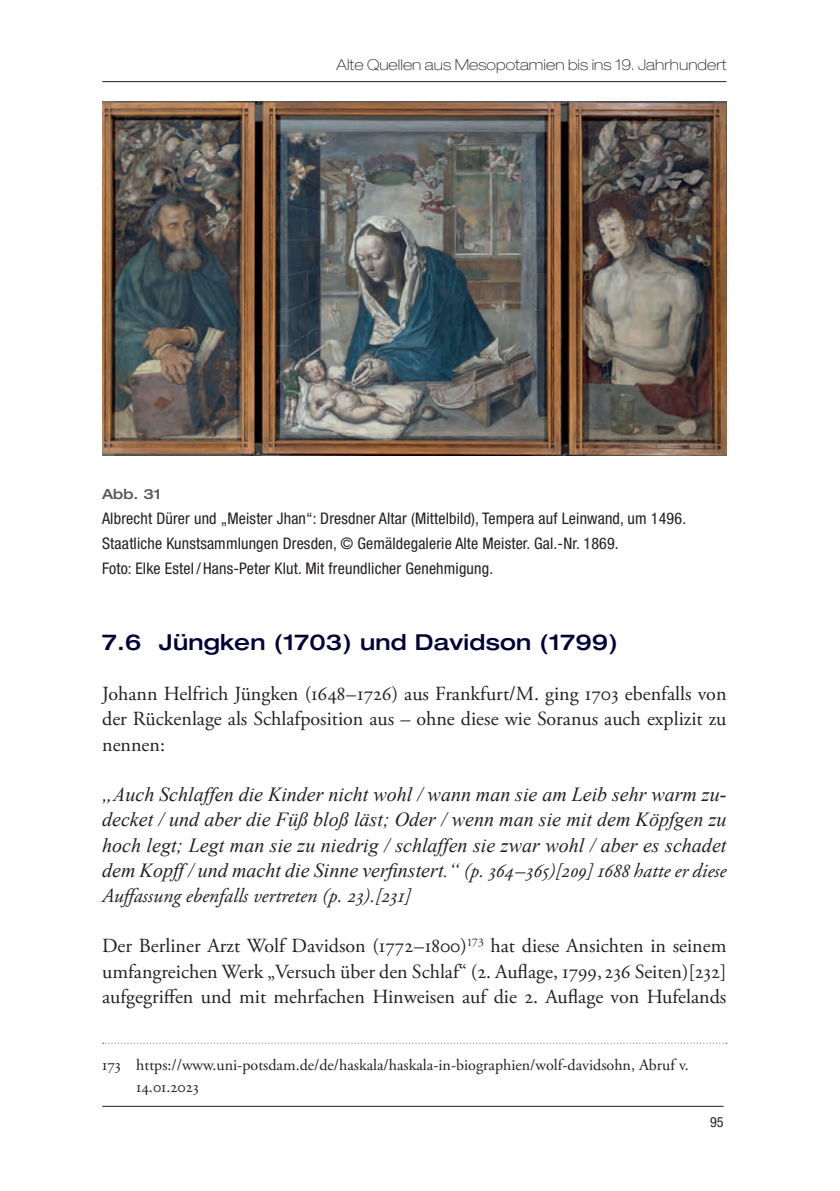
<style>
.page{position:relative;width:840px;height:1191px;background:#fff}
.page>*{position:absolute;margin:0;border:0;box-sizing:border-box;transform-origin:0 0}
.t1{font:500 expanded 22px "Helvetica Neue LT Pro";letter-spacing:.01em;color:#000236}
.t2{font:20px/25.2px "Adobe Garamond Pro";color:#231f20;text-align:justify}
.t3{font:italic 20px/25.2px "Times New Roman";color:#231f20;text-align:justify}
.t4{font:italic 20px "Adobe Garamond Pro";color:#231f20}
.t5{font:condensed 16px/25.2px "Helvetica Neue LT Std";letter-spacing:.01em;color:#231f20}
.t6{font:16px/22px "Adobe Garamond Pro";color:#231f20}
.t7{font:100 expanded 15px "Helvetica Neue LT Pro";letter-spacing:.005em;color:#231f20}
.t8{font:500 expanded 14px "Helvetica Neue LT Pro";color:#57585a}
.t9{font:condensed 14px "Helvetica Neue LT Std";color:#231f20}
.s1{font-family:"Adobe Garamond Pro"}
</style>
<div class="page">
<hr style="left:102px;top:1106px;width:621px;height:1px;background:#231f20">
<hr style="left:102px;top:81px;width:624px;height:1px;background:#231f20">
<svg style="left:103px;top:1042px;width:623px;height:1px"></svg>
<img style="left:102px;top:102px;width:624px;height:353px">
<p class="t7" style="left:336px;top:55px;width:391px">Alte Quellen aus Mesopotamien bis ins 19. Jahrhundert</p>
<p class="t8" style="left:102px;top:484px;width:60px">Abb. 31</p>
<p class="t5" style="left:102px;top:505px;width:585px">Albrecht Dürer und „Meister Jhan“: Dresdner Altar (Mittelbild), Tempera auf Leinwand, um 1496.<br>Staatliche Kunstsammlungen Dresden, © Gemäldegalerie Alte Meister. Gal.-Nr. 1869.<br>Foto: Elke Estel / Hans-Peter Klut. Mit freundlicher Genehmigung.</p>
<p class="t1" style="left:102px;top:628px;width:517px">7.6 Jüngken (1703) und Davidson (1799)</p>
<p class="t2" style="left:102px;top:682px;width:625px">Johann Helfrich Jüngken (1648–1726) aus Frankfurt/M. ging 1703 ebenfalls von der Rückenlage als Schlafposition aus – ohne diese wie Soranus auch explizit zu nennen:</p>
<p class="t3" style="left:102px;top:781px;width:625px">„Auch Schlaffen die Kinder nicht wohl / wann man sie am Leib sehr warm zu&shy;decket / und aber die Füß bloß läst; Oder / wenn man sie mit dem Köpfgen zu hoch legt; Legt man sie zu niedrig / schlaffen sie zwar wohl / aber es schadet dem Kopff / und macht die Sinne verfinstert.“ <span class="s1">(p. 364–365)[209] 1688 hatte er diese</span></p>
<p class="t4" style="left:102px;top:883px;width:310px">Auffassung ebenfalls vertreten (p. 23).[231]</p>
<p class="t2" style="left:102px;top:934px;width:625px">Der Berliner Arzt Wolf Davidson (1772–1800)<sup>173</sup> hat diese Ansichten in seinem umfangreichen Werk „Versuch über den Schlaf“ (2. Auflage, 1799, 236 Seiten)[232] aufgegriffen und mit mehrfachen Hinweisen auf die 2. Auflage von Hufelands</p>
<p class="t6" style="left:136px;top:1054px;width:554px;text-indent:-34px">173 https://www.uni-potsdam.de/de/haskala/haskala-in-biographien/wolf-davidsohn, Abruf v.<br>14.01.2023</p>
<p class="t9" style="left:709px;top:1113px;width:15px">95</p>
</div>
